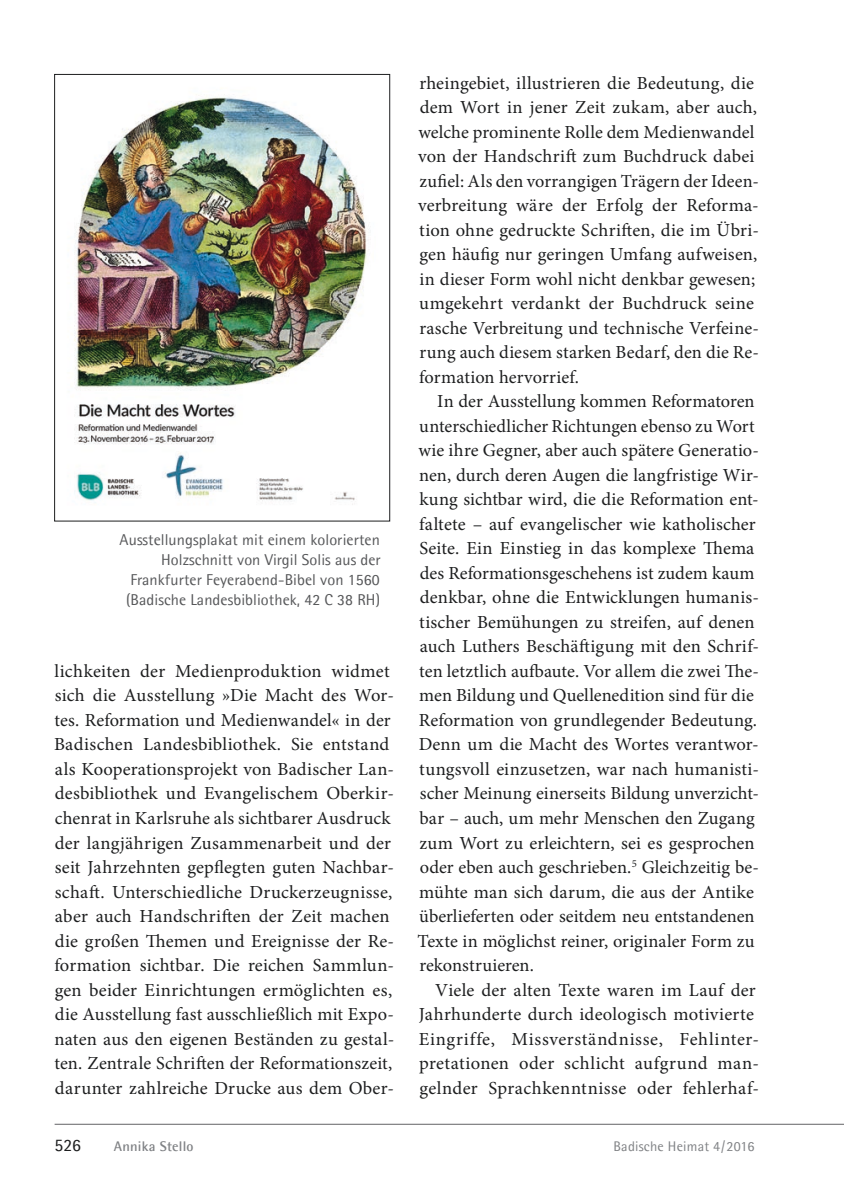
<style>
.page{position:relative;width:844px;height:1191px;background:#fff}
.page>*{position:absolute;margin:0;border:0;box-sizing:border-box;transform-origin:0 0}
.t1{font:18.38px/24.5px "Minion Pro";letter-spacing:.01em;color:#1d1e1f}
.t2{font:18.38px "Minion Pro";letter-spacing:.035em;color:#1d1e1f}
.t3{font:17.5px "Agfa Rotis Semisans";color:#1d1e1f}
.t4{font:15.75px/20.1px "Agfa Rotis Semisans";letter-spacing:.005em;color:#57585a;text-align:right}
.t5{font:14px "Agfa Rotis Semisans";letter-spacing:.015em;color:#808285}
.t6{font:700 14px "Agfa Rotis Semisans";letter-spacing:.015em;color:#808285}
</style>
<div class="page">
<hr style="left:55px;top:1124px;width:788px;height:1px;background:#636366">
<img style="left:74px;top:97px;width:295px;height:408px">
<div style="left:54px;top:74px;width:336px;height:447px;border:1px solid #1d1e1f"></div>
<p class="t4" style="left:120px;top:529px;width:263px">Ausstellungsplakat mit einem kolorierten Holzschnitt von Virgil Solis aus der Frankfurter Feyerabend-Bibel von 1560 (Badische Landesbibliothek, 42 C 38 RH)</p>
<p class="t1" style="left:54px;top:660px;width:342px">lichkeiten der Medienproduktion widmet sich die Ausstellung »Die Macht des Wor&shy;tes. Reformation und Medienwandel« in der Badischen Landesbibliothek. Sie entstand als Kooperationsprojekt von Badischer Lan&shy;desbibliothek und Evangelischem Oberkir&shy;chenrat in Karlsruhe als sichtbarer Ausdruck der langjährigen Zusammenarbeit und der seit Jahrzehnten gepflegten guten Nachbar&shy;schaft. Unterschiedliche Druckerzeugnisse, aber auch Handschriften der Zeit machen die großen Themen und Ereignisse der Re&shy;formation sichtbar. Die reichen Sammlun&shy;gen beider Einrichtungen ermöglichten es, die Ausstellung fast ausschließlich mit Expo&shy;naten aus den eigenen Beständen zu gestal&shy;ten. Zentrale Schriften der Reformationszeit, darunter zahlreiche Drucke aus dem Ober-</p>
<p class="t1" style="left:419px;top:72px;width:336px">rheingebiet, illustrieren die Bedeutung, die</p>
<p class="t1" style="left:420px;top:97px;width:339px">dem Wort in jener Zeit zukam, aber auch,</p>
<p class="t1" style="left:418px;top:121px;width:337px">welche prominente Rolle dem Medienwandel</p>
<p class="t1" style="left:418px;top:146px;width:338px">von der Handschrift zum Buchdruck dabei</p>
<p class="t1" style="left:419px;top:170px;width:341px">zufiel: Als den vorrangigen Trägern der Ideen-</p>
<p class="t1" style="left:418px;top:195px;width:342px">verbreitung wäre der Erfolg der Reforma-</p>
<p class="t1" style="left:419px;top:219px;width:341px">tion ohne gedruckte Schriften, die im Übri-</p>
<p class="t1" style="left:419px;top:244px;width:339px">gen häufig nur geringen Umfang aufweisen,</p>
<p class="t1" style="left:419px;top:268px;width:337px">in dieser Form wohl nicht denkbar gewesen;</p>
<p class="t1" style="left:419px;top:293px;width:336px">umgekehrt verdankt der Buchdruck seine</p>
<p class="t1" style="left:419px;top:317px;width:341px">rasche Verbreitung und technische Verfeine-</p>
<p class="t1" style="left:419px;top:342px;width:341px">rung auch diesem starken Bedarf, den die Re-</p>
<p class="t1" style="left:419px;top:366px;width:161px">formation hervorrief.</p>
<p class="t1" style="left:437px;top:390px;width:319px">In der Ausstellung kommen Reformatoren</p>
<p class="t1" style="left:419px;top:415px;width:337px">unterschiedlicher Richtungen ebenso zu Wort</p>
<p class="t1" style="left:418px;top:440px;width:342px">wie ihre Gegner, aber auch spätere Generatio-</p>
<p class="t1" style="left:419px;top:464px;width:341px">nen, durch deren Augen die langfristige Wir-</p>
<p class="t1" style="left:419px;top:489px;width:340px">kung sichtbar wird, die die Reformation ent-</p>
<p class="t1" style="left:419px;top:513px;width:338px">faltete – auf evangelischer wie katholischer</p>
<p class="t1" style="left:419px;top:538px;width:336px">Seite. Ein Einstieg in das komplexe Thema</p>
<p class="t1" style="left:420px;top:562px;width:336px">des Reformationsgeschehens ist zudem kaum</p>
<p class="t1" style="left:420px;top:587px;width:340px">denkbar, ohne die Entwicklungen humanis-</p>
<p class="t1" style="left:419px;top:611px;width:337px">tischer Bemühungen zu streifen, auf denen</p>
<p class="t1" style="left:419px;top:636px;width:340px">auch Luthers Beschäftigung mit den Schrif-</p>
<p class="t1" style="left:419px;top:660px;width:341px">ten letztlich aufbaute. Vor allem die zwei The-</p>
<p class="t1" style="left:419px;top:685px;width:336px">men Bildung und Quellenedition sind für die</p>
<p class="t1" style="left:419px;top:709px;width:340px">Reformation von grundlegender Bedeutung.</p>
<p class="t1" style="left:418px;top:734px;width:341px">Denn um die Macht des Wortes verantwor-</p>
<p class="t1" style="left:419px;top:758px;width:341px">tungsvoll einzusetzen, war nach humanisti-</p>
<p class="t1" style="left:419px;top:783px;width:340px">scher Meinung einerseits Bildung unverzicht-</p>
<p class="t1" style="left:419px;top:807px;width:336px">bar – auch, um mehr Menschen den Zugang</p>
<p class="t1" style="left:419px;top:832px;width:336px">zum Wort zu erleichtern, sei es gesprochen</p>
<p class="t1" style="left:420px;top:856px;width:340px">oder eben auch geschrieben.<sup>5</sup> Gleichzeitig be-</p>
<p class="t1" style="left:419px;top:881px;width:336px">mühte man sich darum, die aus der Antike</p>
<p class="t1" style="left:419px;top:905px;width:337px">überlieferten oder seitdem neu entstandenen</p>
<p class="t1" style="left:417px;top:930px;width:338px">Texte in möglichst reiner, originaler Form zu</p>
<p class="t1" style="left:419px;top:954px;width:116px">rekonstruieren.</p>
<p class="t1" style="left:435px;top:979px;width:322px">Viele der alten Texte waren im Lauf der</p>
<p class="t1" style="left:418px;top:1003px;width:337px">Jahrhunderte durch ideologisch motivierte</p>
<p class="t2" style="left:419px;top:1031px;width:341px">Eingriffe, Missverständnisse, Fehlinter-</p>
<p class="t1" style="left:419px;top:1052px;width:341px">pretationen oder schlicht aufgrund man-</p>
<p class="t1" style="left:419px;top:1076px;width:341px">gelnder Sprachkenntnisse oder fehlerhaf-</p>
<p class="t3" style="left:55px;top:1134px;width:28px">526</p>
<p class="t6" style="left:114px;top:1137px;width:81px">Annika Stello</p>
<p class="t5" style="left:613px;top:1137px;width:142px">Badische Heimat 4 / 2016</p>
</div>
